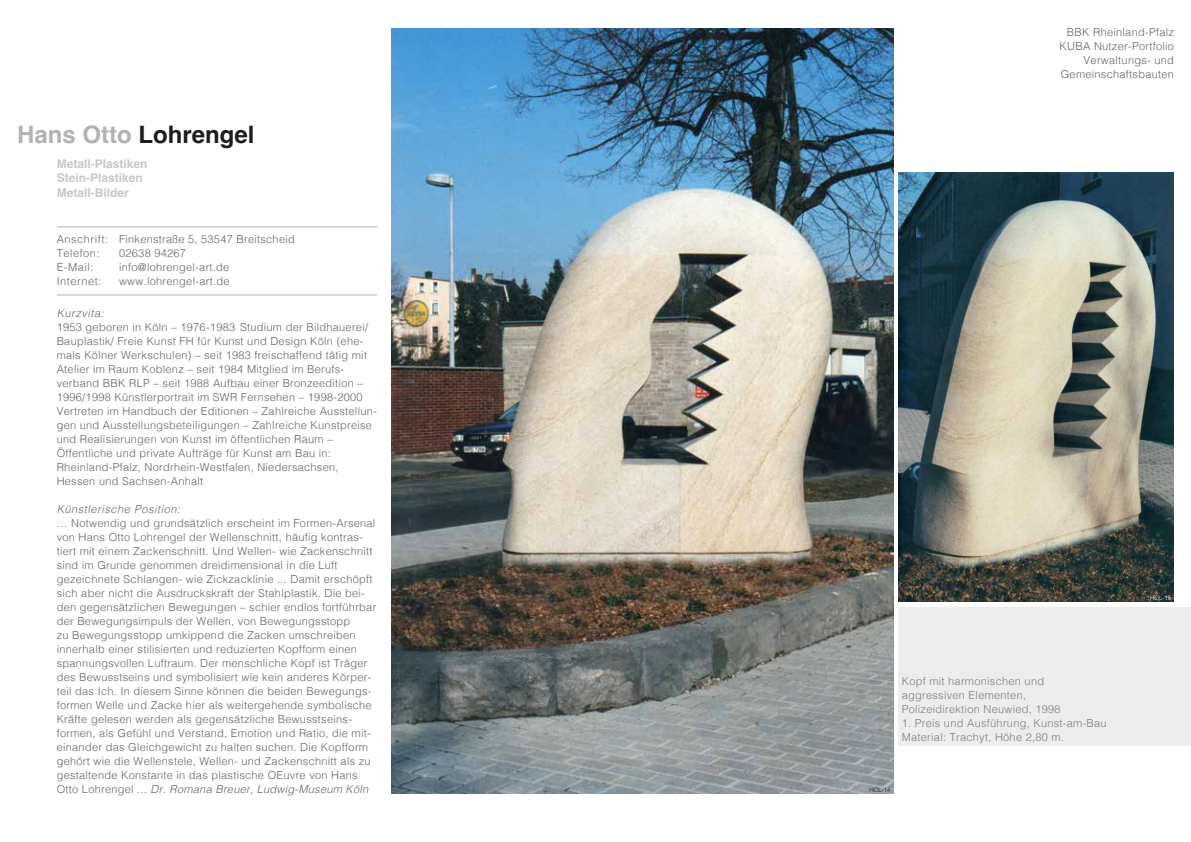
<style>
.page{position:relative;width:1191px;height:842px;background:#fff}
.page>*{position:absolute;margin:0;border:0;box-sizing:border-box;transform-origin:0 0}
.t1{font:700 24px "Helvetica";color:#1d1d1b}
.t2{font:700 12px/14.4px "Helvetica";color:#c7c7c6}
.t3{font:300 11px/14px "Helvetica";letter-spacing:.025em;color:#646463}
.t4{font:300 11px/14px "Helvetica";letter-spacing:.025em;color:#7c7c7c}
.t5{font:300 11px/14px "Helvetica";letter-spacing:.05em;color:#646463}
.t6{font:italic 300 11px "Helvetica";letter-spacing:.05em;color:#646463}
.t7{font:300 6px "Helvetica";color:#1d1d1b}
.t8{font:300 6px "Helvetica";color:#fff}
.s1{color:#b2b2b2}
.s2{font-style:italic}
</style>
<div class="page">
<hr style="left:57px;top:227px;width:320px;height:1px;background:#b2b2b2">
<hr style="left:57px;top:295px;width:320px;height:1px;background:#b2b2b2">
<img style="left:391px;top:28px;width:502px;height:766px">
<img style="left:899px;top:173px;width:275px;height:428px">
<div style="left:899px;top:607px;width:292px;height:139px;background:#ededed"></div>
<h1 class="t1" style="left:17px;top:120px;width:239px"><span class="s1">Hans Otto</span> Lohrengel</h1>
<p class="t2" style="left:57px;top:158px;width:92px">Metall-Plastiken<br>Stein-Plastiken<br>Metall-Bilder</p>
<p class="t5" style="left:57px;top:231px;width:53px">Anschrift:<br>Telefon:<br>E-Mail:<br>Internet:</p>
<p class="t3" style="left:119px;top:232px;width:177px">Finkenstraße 5, 53547 Breitscheid<br>02638 94267 info@lohrengel-art.de www.lohrengel-art.de</p>
<p class="t6" style="left:57px;top:304px;width:49px">Kurzvita:</p>
<p class="t3" style="left:57px;top:319px;width:322px">1953 geboren in Köln – 1976-1983 Studium der Bildhauerei/ Bauplastik/ Freie Kunst FH für Kunst und Design Köln (ehe&shy;mals Kölner Werkschulen) – seit 1983 freischaffend tätig mit Atelier im Raum Koblenz – seit 1984 Mitglied im Berufs&shy;verband BBK RLP – seit 1988 Aufbau einer Bronzeedition – 1996/1998 Künstlerportrait im SWR Fernsehen – 1998-2000<br>Vertreten im Handbuch der Editionen – Zahlreiche Ausstellun&shy;gen und Ausstellungsbeteiligungen – Zahlreiche Kunstpreise und Realisierungen von Kunst im öffentlichen Raum – Öffentliche und private Aufträge für Kunst am Bau in:<br>Rheinland-Pfalz, Nordrhein-Westfalen, Niedersachsen, Hessen und Sachsen-Anhalt</p>
<p class="t6" style="left:57px;top:500px;width:125px">Künstlerische Position:</p>
<p class="t3" style="left:57px;top:515px;width:321px">… Notwendig und grundsätzlich erscheint im Formen-Arsenal von Hans Otto Lohrengel der Wellenschnitt, häufig kontras&shy;tiert mit einem Zackenschnitt. Und Wellen- wie Zackenschnitt sind im Grunde genommen dreidimensional in die Luft gezeichnete Schlangen- wie Zickzacklinie ... Damit erschöpft sich aber nicht die Ausdruckskraft der Stahlplastik. Die bei&shy;den gegensätzlichen Bewegungen – schier endlos fortführbar der Bewegungsimpuls der Wellen, von Bewegungsstopp<br>zu Bewegungsstopp umkippend die Zacken umschreiben innerhalb einer stilisierten und reduzierten Kopfform einen spannungsvollen Luftraum. Der menschliche Kopf ist Träger des Bewusstseins und symbolisiert wie kein anderes Körper&shy;teil das Ich. In diesem Sinne können die beiden Bewegungs&shy;formen Welle und Zacke hier als weitergehende symbolische Kräfte gelesen werden als gegensätzliche Bewusstseins&shy;formen, als Gefühl und Verstand, Emotion und Ratio, die mit&shy;einander das Gleichgewicht zu halten suchen. Die Kopfform gehört wie die Wellenstele, Wellen- und Zackenschnitt als zu gestaltende Konstante in das plastische OEuvre von Hans Otto Lohrengel ... <span class="s2">Dr. Romana Breuer, Ludwig-Museum Köln</span></p>
<p class="t3" style="left:1059px;top:25px;width:116px;text-align:right">BBK Rheinland-Pfalz<br>KUBA Nutzer-Portfolio<br>Verwaltungs- und<br>Gemeinschaftsbauten</p>
<p class="t4" style="left:901px;top:673px;width:160px">Kopf mit harmonischen und aggressiven Elementen,<br>Polizeidirektion Neuwied, 1998</p>
<p class="t4" style="left:901px;top:715px;width:206px">1. Preis und Ausführung, Kunst-am-Bau<br>Material: Trachyt, Höhe 2,80 m.</p>
<p class="t7" style="left:869px;top:785px;width:23px">HOL-14</p>
<p class="t8" style="left:1150px;top:592px;width:23px">HOL-15</p>
</div>
